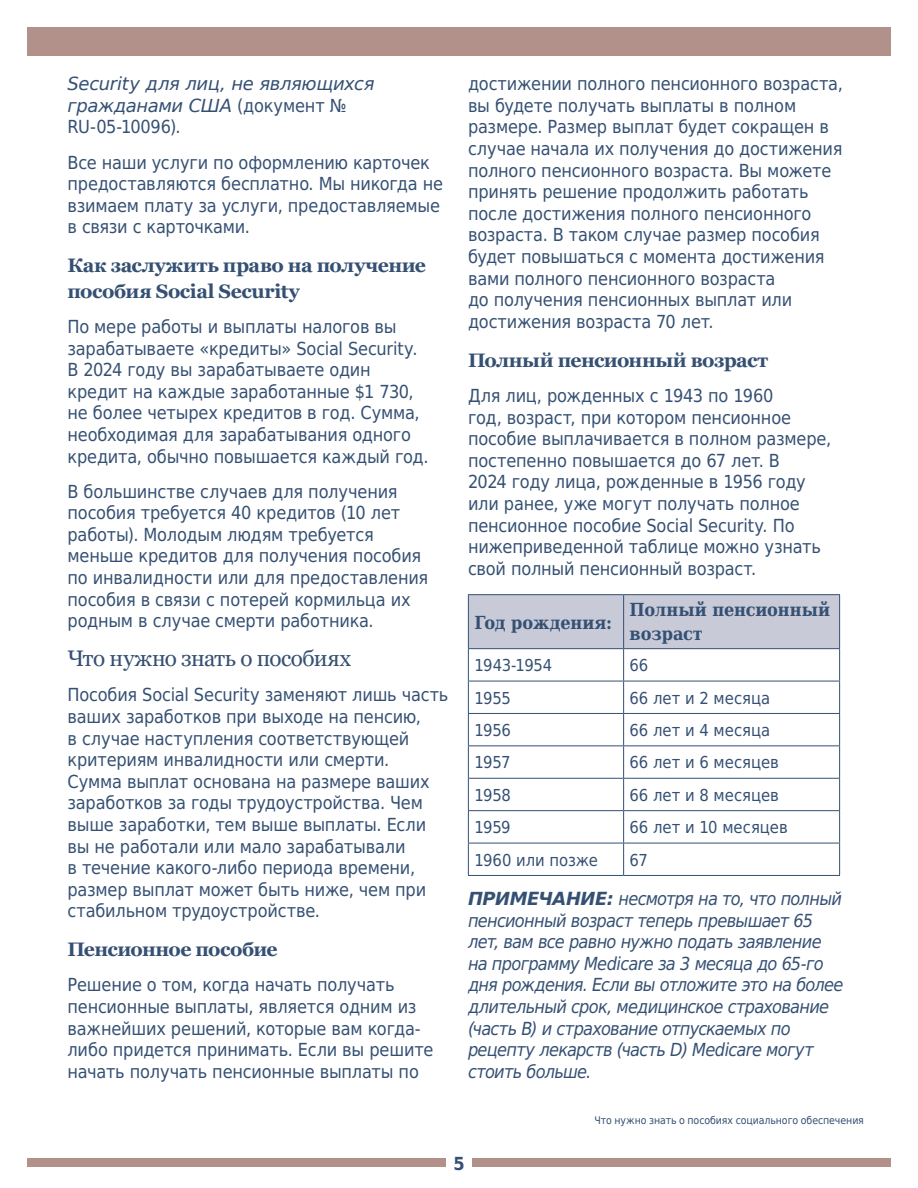
<style>
.page{position:relative;width:918px;height:1188px;background:#fff}
.page>*{position:absolute;margin:0;border:0;box-sizing:border-box;transform-origin:0 0}
.t1{font:22.5px "Georgia";letter-spacing:-.02em;color:#355073}
.t2{font:700 19.5px/25.5px "Georgia";letter-spacing:-.025em;color:#355073}
.t3{font:18px/21.6px "DejaVu Sans Condensed";letter-spacing:-.01em;color:#355073}
.t4{font:italic 18px/21.6px "DejaVu Sans Condensed";letter-spacing:-.04em;color:#355073}
.t5{font:italic 18px/21.6px "DejaVu Sans";letter-spacing:-.02em;color:#355073}
.t6{font:700 18px/24px "DejaVu Serif Condensed";letter-spacing:-.005em;color:#355073}
.t7{font:700 18px "DejaVu Sans Condensed";color:#355073}
.t8{font:16.5px "DejaVu Sans Condensed";color:#355073}
.t9{font:16.5px "DejaVu Sans Condensed";letter-spacing:-.02em;color:#355073}
.t10{font:10.5px "DejaVu Sans Condensed";letter-spacing:-.005em;color:#355073}
.s1{font-family:"DejaVu Sans Condensed";font-style:normal}
.s2{font-family:"DejaVu Sans";font-weight:700}
</style>
<div class="page">
<div style="left:27px;top:1159px;width:419px;height:8px;background:#b19189"></div>
<div style="left:472px;top:1159px;width:419px;height:8px;background:#b19189"></div>
<div style="left:27px;top:27px;width:864px;height:28px;background:#b19189"></div>
<div style="left:469px;top:595px;width:370px;height:53px;background:#c8cad7"></div>
<hr style="left:468px;top:594px;width:156px;height:1px;background:#355073">
<hr style="left:468px;top:595px;width:1px;height:53px;background:#355073">
<hr style="left:624px;top:594px;width:216px;height:1px;background:#355073">
<hr style="left:623px;top:595px;width:1px;height:53px;background:#355073">
<hr style="left:839px;top:595px;width:1px;height:53px;background:#355073">
<hr style="left:468px;top:648px;width:156px;height:1px;background:#355073">
<hr style="left:468px;top:649px;width:1px;height:32px;background:#355073">
<hr style="left:624px;top:648px;width:216px;height:1px;background:#355073">
<hr style="left:623px;top:649px;width:1px;height:32px;background:#355073">
<hr style="left:839px;top:649px;width:1px;height:32px;background:#355073">
<hr style="left:468px;top:681px;width:156px;height:1px;background:#355073">
<hr style="left:468px;top:681px;width:1px;height:32px;background:#355073">
<hr style="left:624px;top:681px;width:216px;height:1px;background:#355073">
<hr style="left:623px;top:681px;width:1px;height:32px;background:#355073">
<hr style="left:839px;top:681px;width:1px;height:32px;background:#355073">
<hr style="left:468px;top:713px;width:156px;height:1px;background:#355073">
<hr style="left:468px;top:714px;width:1px;height:31px;background:#355073">
<hr style="left:624px;top:713px;width:216px;height:1px;background:#355073">
<hr style="left:623px;top:714px;width:1px;height:31px;background:#355073">
<hr style="left:839px;top:714px;width:1px;height:31px;background:#355073">
<hr style="left:468px;top:745px;width:156px;height:1px;background:#355073">
<hr style="left:468px;top:746px;width:1px;height:32px;background:#355073">
<hr style="left:624px;top:745px;width:216px;height:1px;background:#355073">
<hr style="left:623px;top:746px;width:1px;height:32px;background:#355073">
<hr style="left:839px;top:746px;width:1px;height:32px;background:#355073">
<hr style="left:468px;top:778px;width:156px;height:1px;background:#355073">
<hr style="left:468px;top:779px;width:1px;height:31px;background:#355073">
<hr style="left:624px;top:778px;width:216px;height:1px;background:#355073">
<hr style="left:623px;top:779px;width:1px;height:31px;background:#355073">
<hr style="left:839px;top:779px;width:1px;height:31px;background:#355073">
<hr style="left:468px;top:810px;width:156px;height:1px;background:#355073">
<hr style="left:468px;top:811px;width:1px;height:32px;background:#355073">
<hr style="left:624px;top:810px;width:216px;height:1px;background:#355073">
<hr style="left:623px;top:811px;width:1px;height:32px;background:#355073">
<hr style="left:839px;top:811px;width:1px;height:32px;background:#355073">
<hr style="left:468px;top:843px;width:156px;height:1px;background:#355073">
<hr style="left:468px;top:843px;width:1px;height:32px;background:#355073">
<hr style="left:624px;top:843px;width:216px;height:1px;background:#355073">
<hr style="left:623px;top:843px;width:1px;height:32px;background:#355073">
<hr style="left:839px;top:843px;width:1px;height:32px;background:#355073">
<hr style="left:468px;top:875px;width:156px;height:1px;background:#355073">
<hr style="left:624px;top:875px;width:216px;height:1px;background:#355073">
<p class="t5" style="left:68px;top:73px;width:309px">Security для лиц, не являющихся гражданами США <span class="s1">(документ №<br>RU-05-10096).</span></p>
<p class="t3" style="left:68px;top:151px;width:377px">Все наши услуги по оформлению карточек предоставляются бесплатно. Мы никогда не взимаем плату за услуги, предоставляемые в связи с карточками.</p>
<h2 class="t2" style="left:68px;top:253px;width:360px">Как заслужить право на получение пособия Social Security</h2>
<p class="t3" style="left:68px;top:315px;width:363px">По мере работы и выплаты налогов вы зарабатываете «кредиты» Social Security.<br>В 2024 году вы зарабатываете один кредит на каждые заработанные $1 730, не более четырех кредитов в год. Сумма, необходимая для зарабатывания одного кредита, обычно повышается каждый год.</p>
<p class="t3" style="left:68px;top:480px;width:362px">В большинстве случаев для получения пособия требуется 40 кредитов (10 лет работы). Молодым людям требуется меньше кредитов для получения пособия по инвалидности или для предоставления пособия в связи с потерей кормильца их родным в случае смерти работника.</p>
<h1 class="t1" style="left:68px;top:645px;width:285px">Что нужно знать о пособиях</h1>
<p class="t3" style="left:68px;top:684px;width:383px">Пособия Social Security заменяют лишь часть ваших заработков при выходе на пенсию,<br>в случае наступления соответствующей критериям инвалидности или смерти.<br>Сумма выплат основана на размере ваших заработков за годы трудоустройства. Чем выше заработки, тем выше выплаты. Если вы не работали или мало зарабатывали<br>в течение какого-либо периода времени, размер выплат может быть ниже, чем при стабильном трудоустройстве.</p>
<h2 class="t2" style="left:68px;top:937px;width:212px">Пенсионное пособие</h2>
<p class="t3" style="left:68px;top:974px;width:367px">Решение о том, когда начать получать пенсионные выплаты, является одним из важнейших решений, которые вам когда&shy;либо придется принимать. Если вы решите начать получать пенсионные выплаты по</p>
<p class="t3" style="left:468px;top:73px;width:376px">достижении полного пенсионного возраста, вы будете получать выплаты в полном размере. Размер выплат будет сокращен в случае начала их получения до достижения полного пенсионного возраста. Вы можете принять решение продолжить работать после достижения полного пенсионного возраста. В таком случае размер пособия будет повышаться с момента достижения вами полного пенсионного возраста<br>до получения пенсионных выплат или достижения возраста 70 лет.</p>
<h2 class="t2" style="left:468px;top:347px;width:302px">Полный пенсионный возраст</h2>
<p class="t3" style="left:468px;top:384px;width:365px">Для лиц, рожденных с 1943 по 1960<br>год, возраст, при котором пенсионное пособие выплачивается в полном размере, постепенно повышается до 67 лет. В<br>2024 году лица, рожденные в 1956 году или ранее, уже могут получать полное пенсионное пособие Social Security. По нижеприведенной таблице можно узнать свой полный пенсионный возраст.</p>
<p class="t6" style="left:474px;top:610px;width:139px">Год рождения:</p>
<p class="t6" style="left:630px;top:598px;width:202px">Полный пенсионный возраст</p>
<p class="t9" style="left:474px;top:652px;width:79px">1943-1954</p>
<p class="t8" style="left:630px;top:652px;width:20px">66</p>
<p class="t8" style="left:474px;top:684px;width:38px">1955</p>
<p class="t8" style="left:630px;top:684px;width:142px">66 лет и 2 месяца</p>
<p class="t8" style="left:474px;top:717px;width:38px">1956</p>
<p class="t8" style="left:630px;top:717px;width:142px">66 лет и 4 месяца</p>
<p class="t8" style="left:474px;top:749px;width:38px">1957</p>
<p class="t8" style="left:630px;top:749px;width:151px">66 лет и 6 месяцев</p>
<p class="t8" style="left:474px;top:781px;width:38px">1958</p>
<p class="t8" style="left:630px;top:781px;width:151px">66 лет и 8 месяцев</p>
<p class="t8" style="left:474px;top:814px;width:38px">1959</p>
<p class="t8" style="left:630px;top:814px;width:160px">66 лет и 10 месяцев</p>
<p class="t8" style="left:474px;top:846px;width:125px">1960 или позже</p>
<p class="t8" style="left:630px;top:846px;width:20px">67</p>
<p class="t4" style="left:468px;top:888px;width:377px"><span class="s2">ПРИМЕЧАНИЕ:</span> несмотря на то, что полный пенсионный возраст теперь превышает 65 лет, вам все равно нужно подать заявление на программу Medicare за 3 месяца до 65-го дня рождения. Если вы отложите это на более длительный срок, медицинское страхование (часть В) и страхование отпускаемых по рецепту лекарств (часть D) Medicare могут стоить больше.</p>
<p class="t10" style="left:594px;top:1112px;width:271px">Что нужно знать о пособиях социального обеспечения</p>
<p class="t7" style="left:453px;top:1148px;width:13px">5</p>
</div>
